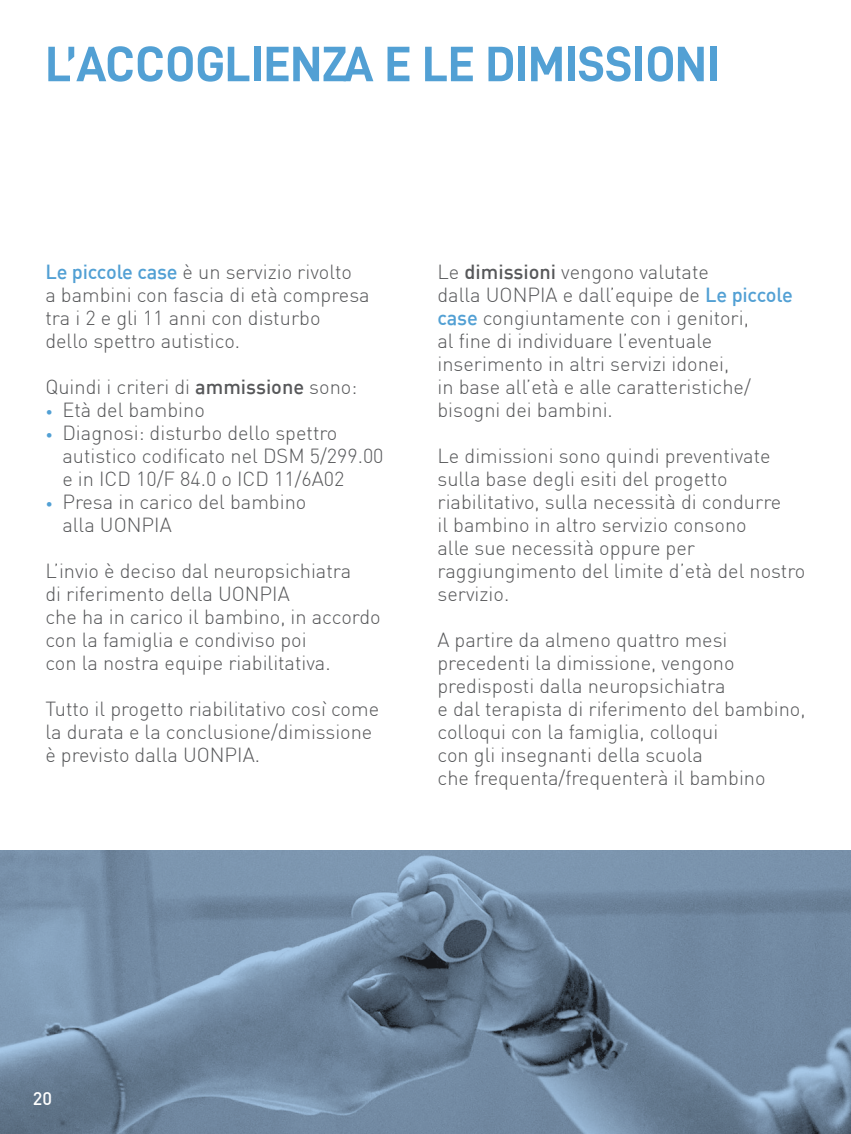
<style>
.page{position:relative;width:851px;height:1134px;background:#fff}
.page>*{position:absolute;margin:0;border:0;box-sizing:border-box;transform-origin:0 0}
.t1{font:50px "D DIN Bold";color:#52a0d4}
.text{font:300 20px/23px "DIN";color:#57585a}
.t2{font:500 18px "DIN";color:#fff}
.s1{font-weight:500;color:#52a0d4}
.s2{font-weight:500}
.s3{font-size:14px;color:#52a0d4}
</style>
<div class="page">
<svg style="left:0;top:850px;width:850px;height:284px;background:#7188a0"></svg>
<p class="t1" style="left:45px;top:36px;width:675px">L’ACCOGLIENZA E LE DIMISSIONI</p>
<p class="text" style="left:45px;top:260px;width:326px"><span class="s1">Le piccole case</span> è un servizio rivolto<br>a bambini con fascia di età compresa tra i 2 e gli 11 anni con disturbo<br>dello spettro autistico.</p>
<p class="text" style="left:45px;top:375px;width:313px">Quindi i criteri di <span class="s2">ammissione</span> sono:</p>
<p class="text" style="left:45px;top:398px;width:161px"><span class="s3">•</span> Età del bambino</p>
<p class="text" style="left:62px;top:421px;width:322px;text-indent:-17px"><span class="s3">•</span> Diagnosi: disturbo dello spettro autistico codificato nel DSM 5/299.00 e in ICD 10/F 84.0 o ICD 11/6A02</p>
<p class="text" style="left:62px;top:490px;width:245px;text-indent:-17px"><span class="s3">•</span> Presa in carico del bambino alla UONPIA</p>
<p class="text" style="left:45px;top:559px;width:337px">L’invio è deciso dal neuropsichiatra<br>di riferimento della UONPIA<br>che ha in carico il bambino, in accordo con la famiglia e condiviso poi<br>con la nostra equipe riabilitativa.</p>
<p class="text" style="left:45px;top:697px;width:335px">Tutto il progetto riabilitativo così come la durata e la conclusione/dimissione è previsto dalla UONPIA.</p>
<p class="text" style="left:437px;top:260px;width:357px">Le <span class="s2">dimissioni</span> vengono valutate<br>dalla UONPIA e dall’equipe de <span class="s1">Le piccole case</span> congiuntamente con i genitori,<br>al fine di individuare l’eventuale inserimento in altri servizi idonei,<br>in base all’età e alle caratteristiche/ bisogni dei bambini.</p>
<p class="text" style="left:437px;top:444px;width:345px">Le dimissioni sono quindi preventivate sulla base degli esiti del progetto riabilitativo, sulla necessità di condurre</p>
<p class="text" style="left:437px;top:513px;width:311px">il bambino in altro servizio consono</p>
<p class="text" style="left:437px;top:536px;width:369px">alle sue necessità oppure per raggiungimento del limite d’età del nostro servizio.</p>
<p class="text" style="left:437px;top:628px;width:369px">A partire da almeno quattro mesi precedenti la dimissione, vengono predisposti dalla neuropsichiatra<br>e dal terapista di riferimento del bambino, colloqui con la famiglia, colloqui</p>
<p class="text" style="left:437px;top:743px;width:329px">con gli insegnanti della scuola<br>che frequenta/frequenterà il bambino</p>
<p class="t2" style="left:33px;top:1087px;width:21px">20</p>
</div>
